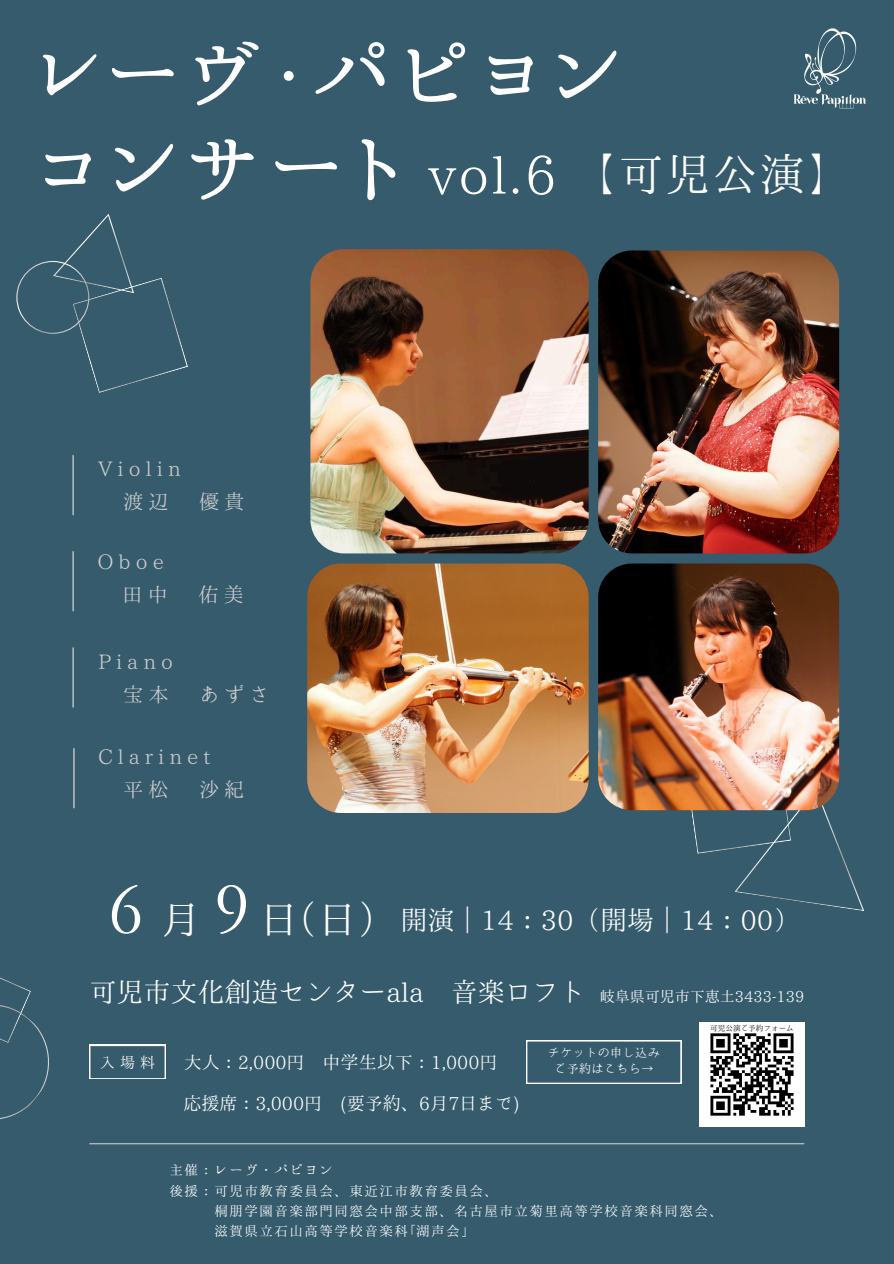
<style>
.page{position:relative;width:894px;height:1264px;background:#fff}
.page>*{position:absolute;margin:0;border:0;box-sizing:border-box;transform-origin:0 0}
.t1{font:85.05px/93.2px "Honoka Antique Maru";letter-spacing:.045em;color:#fff}
.t2{font:74.85px "Garamond";color:#fff}
.t3{font:52.35px "Harenosora Mincho";color:#fff}
.t4{font:45px "Harenosora Mincho";color:#fff}
.t5{font:39.3px "Harenosora Mincho";color:#fff}
.t6{font:27px "Harenosora Mincho";color:#fff}
.t7{font:26.7px "Harenosora Mincho";color:#fff}
.t8{font:20.1px/32.8px "Harenosora Mincho";letter-spacing:.255em;color:#cdcccd}
.t9{font:18px "Harenosora Mincho";color:#fff}
.t10{font:15px "Hannari Mincho";color:#fff}
.t11{font:15px "Harenosora Mincho";color:#fff}
.t12{font:12px "Harenosora Mincho";letter-spacing:.04em;color:#fff}
.t13{font:7.65px "Harenosora Mincho";color:#000}
</style>
<div class="page">
<div style="left:0;top:0;width:893px;height:1263px;background:#355b6d"></div>
<svg style="left:683px;top:696px;width:181px;height:215px"></svg>
<svg style="left:0;top:977px;width:49px;height:142px"></svg>
<svg style="left:16px;top:214px;width:172px;height:179px"></svg>
<svg style="left:89px;top:1044px;width:77px;height:34px"></svg>
<hr style="left:72px;top:455px;width:2px;height:60px;background:#cdcccd">
<hr style="left:72px;top:551px;width:2px;height:60px;background:#cdcccd">
<hr style="left:72px;top:647px;width:2px;height:60px;background:#cdcccd">
<hr style="left:73px;top:748px;width:2px;height:60px;background:#cdcccd">
<img style="left:793px;top:28px;width:73px;height:81px">
<img style="left:310px;top:249px;width:278px;height:304px;border-radius:34px">
<img style="left:598px;top:563px;width:240px;height:247px;border-radius:34px">
<img style="left:598px;top:250px;width:240px;height:303px;border-radius:34px">
<img style="left:307px;top:563px;width:281px;height:250px;border-radius:34px">
<hr style="left:89px;top:1143px;width:715px;height:1px;background:#cdcccd">
<svg style="left:526px;top:1040px;width:155px;height:43px"></svg>
<img style="left:699px;top:1022px;width:105px;height:104px">
<p class="t1" style="left:34px;top:24px;width:589px">レーヴ・パピヨンコンサート</p>
<h5 class="t4" style="left:571px;top:151px;width:282px">【可児公演】</h5>
<p class="t3" style="left:428px;top:148px;width:130px">vol.6</p>
<p class="t8" style="left:123px;top:452px;width:59px;text-indent:-25px">Violin渡辺</p>
<h3 class="t8" style="left:97px;top:544px;width:72px;text-align:right">Oboe田中</h3>
<p class="t8" style="left:199px;top:485px;width:47px">優貴</p>
<h3 class="t8" style="left:198px;top:577px;width:47px">佑美</h3>
<p class="t8" style="left:98px;top:645px;width:76px;text-align:right">Piano宝本</p>
<p class="t8" style="left:199px;top:677px;width:72px">あずさ</p>
<p class="t8" style="left:123px;top:740px;width:88px;text-indent:-25px">Clarinet平松</p>
<p class="t8" style="left:199px;top:773px;width:47px">沙紀</p>
<p class="t2" style="left:108px;top:868px;width:37px">6</p>
<h6 class="t5" style="left:161px;top:899px;width:31px">月</h6>
<h6 class="t2" style="left:214px;top:868px;width:37px">9</h6>
<h6 class="t5" style="left:259px;top:899px;width:138px">日（日）</h6>
<p class="t7" style="left:400px;top:906px;width:400px">開演｜14：30（開場｜14：00）</p>
<p class="t6" style="left:89px;top:978px;width:498px">可児市文化創造センターala 音楽ロフト</p>
<h4 class="t11" style="left:599px;top:989px;width:206px">岐阜県可児市下恵土3433-139</h4>
<h1 class="t11" style="left:100px;top:1054px;width:57px">入場料</h1>
<h2 class="t9" style="left:184px;top:1053px;width:315px">大人：2,000円 中学生以下：1,000円</h2>
<h5 class="t9" style="left:183px;top:1094px;width:338px">応援席：3,000円 (要予約、6月 7日まで)</h5>
<p class="t12" style="left:548px;top:1046px;width:113px">チケットの申し込み</p>
<p class="t12" style="left:554px;top:1062px;width:101px">ご予約はこちら→</p>
<p class="t13" style="left:710px;top:1024px;width:85px">可児公演ご予約フォーム</p>
<p class="t10" style="left:169px;top:1162px;width:166px">主催：レーヴ・パピヨン</p>
<p class="t10" style="left:169px;top:1182px;width:331px">後援：可児市教育委員会、東近江市教育委員会、</p>
<p class="t10" style="left:214px;top:1202px;width:511px">桐朋学園音楽部門同窓会中部支部、名古屋市立菊里高等学校音楽科同窓会、</p>
<p class="t10" style="left:214px;top:1222px;width:255px">滋賀県立石山高等学校音楽科｢湖声会｣</p>
</div>
